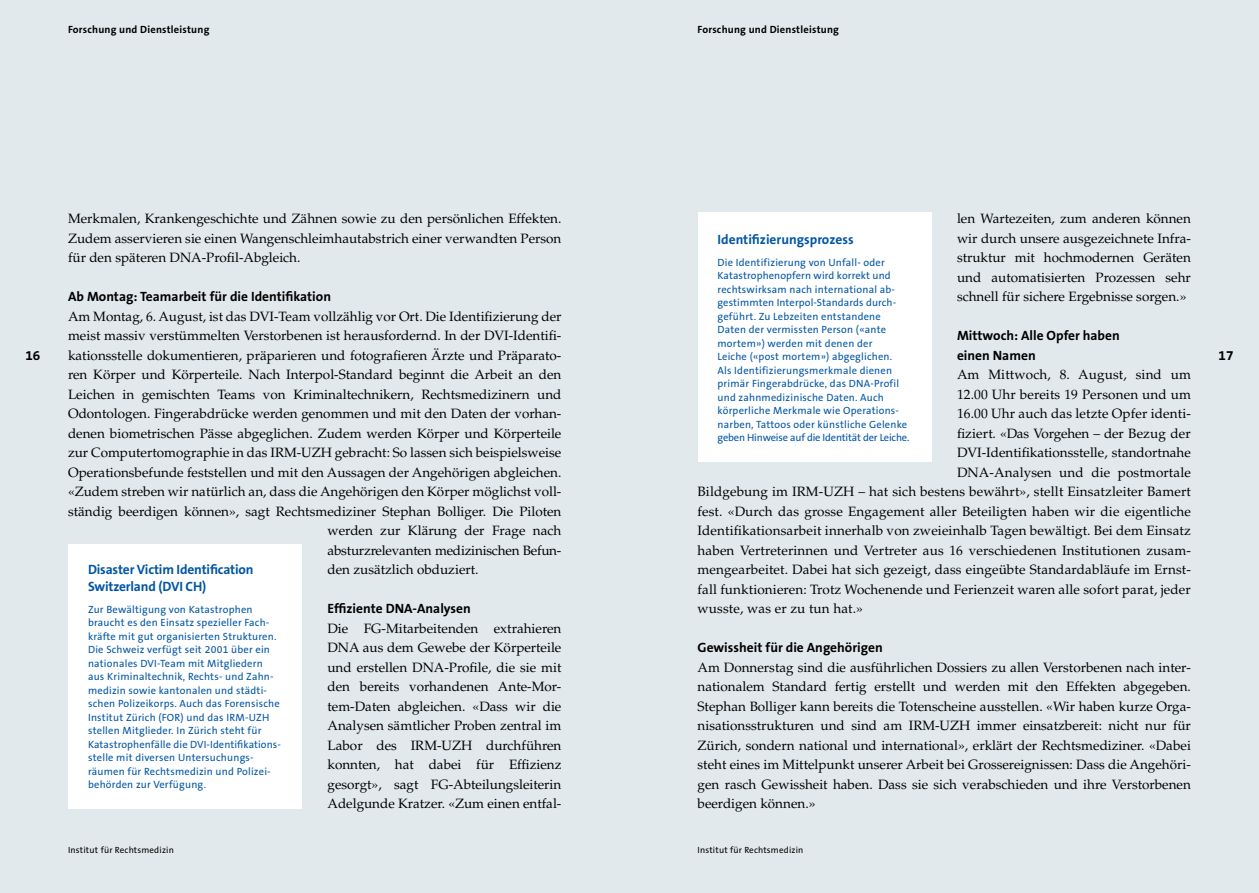
<style>
.page{position:relative;width:1259px;height:893px;background:#fff}
.page>*{position:absolute;margin:0;border:0;box-sizing:border-box;transform-origin:0 0}
.t1{font:13.5px/19.5px "Palatino LT Std";color:#000;text-align:justify}
.t2{font:700 13.5px/19.5px "The Sans B7";color:#000}
.t3{font:700 13.5px/16.5px "The Sans B7";letter-spacing:-.015em;color:#0055a4}
.t4{font:10.5px/13.5px "The Sans B5 Plain";letter-spacing:.02em;color:#0055a4}
.t5{font:700 10.5px "The Sans B7";letter-spacing:.02em;color:#000}
.t6{font:9px "The Sans B5 Plain";letter-spacing:.02em;color:#000}
</style>
<div class="page">
<div style="left:629px;top:0;width:630px;height:893px;background:#e2e9ec"></div>
<div style="left:0;top:0;width:629px;height:893px;background:#e2e9ec"></div>
<div style="left:68px;top:544px;width:234px;height:264px;background:#fff"></div>
<div style="left:697px;top:213px;width:234px;height:249px;background:#fff"></div>
<p class="t5" style="left:68px;top:24px;width:143px">Forschung und Dienstleistung</p>
<p class="t5" style="left:697px;top:24px;width:143px">Forschung und Dienstleistung</p>
<p class="t1" style="left:957px;top:209px;width:235px">len Wartezeiten, zum anderen können wir durch unsere ausgezeichnete Infra&shy;struktur mit hochmodernen Geräten und automatisierten Prozessen sehr schnell für sichere Ergebnisse sorgen.»</p>
<p class="t2" style="left:957px;top:326px;width:164px">Mittwoch: Alle Opfer haben einen Namen</p>
<p class="t1" style="left:957px;top:365px;width:235px">Am Mittwoch, 8. August, sind um</p>
<p class="t1" style="left:957px;top:384px;width:235px">12.00 Uhr bereits 19 Personen und um</p>
<p class="t1" style="left:957px;top:404px;width:235px">16.00 Uhr auch das letzte Opfer identi-</p>
<p class="t1" style="left:957px;top:423px;width:235px">fiziert. «Das Vorgehen – der Bezug der</p>
<p class="t1" style="left:957px;top:443px;width:235px">DVI-Identifikationsstelle, standortnahe</p>
<p class="t1" style="left:957px;top:462px;width:235px">DNA-Analysen und die postmortale</p>
<p class="t1" style="left:697px;top:482px;width:495px">Bildgebung im IRM-UZH – hat sich bestens bewährt», stellt Einsatzleiter Bamert</p>
<p class="t1" style="left:697px;top:501px;width:495px">fest. «Durch das grosse Engagement aller Beteiligten haben wir die eigentliche</p>
<p class="t1" style="left:697px;top:521px;width:495px">Identifikationsarbeit innerhalb von zweieinhalb Tagen bewältigt. Bei dem Einsatz</p>
<p class="t1" style="left:697px;top:540px;width:495px">haben Vertreterinnen und Vertreter aus 16 verschiedenen Institutionen zusam-</p>
<p class="t1" style="left:697px;top:560px;width:495px">mengearbeitet. Dabei hat sich gezeigt, dass eingeübte Standardabläufe im Ernst-</p>
<p class="t1" style="left:697px;top:579px;width:495px">fall funktionieren: Trotz Wochenende und Ferienzeit waren alle sofort parat, jeder</p>
<p class="t1" style="left:697px;top:599px;width:167px">wusste, was er zu tun hat.»</p>
<p class="t2" style="left:697px;top:638px;width:187px">Gewissheit für die Angehörigen</p>
<p class="t1" style="left:697px;top:657px;width:495px">Am Donnerstag sind die ausführlichen Dossiers zu allen Verstorbenen nach inter&shy;nationalem Standard fertig erstellt und werden mit den Effekten abgegeben.<br>Stephan Bolliger kann bereits die Totenscheine ausstellen. «Wir haben kurze Orga&shy;nisationsstrukturen und sind am IRM-UZH immer einsatzbereit: nicht nur für Zürich, sondern national und international», erklärt der Rechtsmediziner. «Dabei steht eines im Mittelpunkt unserer Arbeit bei Grossereignissen: Dass die Angehöri&shy;gen rasch Gewissheit haben. Dass sie sich verabschieden und ihre Verstorbenen beerdigen können.»</p>
<p class="t1" style="left:68px;top:209px;width:495px">Merkmalen, Krankengeschichte und Zähnen sowie zu den persönlichen Effekten.<br>Zudem asservieren sie einen Wangenschleimhautabstrich einer verwandten Person für den späteren DNA-Profil-Abgleich.</p>
<p class="t2" style="left:68px;top:287px;width:264px">Ab Montag: Teamarbeit für die Identifikation</p>
<p class="t1" style="left:68px;top:307px;width:495px">Am Montag, 6. August, ist das DVI-Team vollzählig vor Ort. Die Identifizierung der</p>
<p class="t1" style="left:68px;top:326px;width:495px">meist massiv verstümmelten Verstorbenen ist herausfordernd. In der DVI-Identifi-</p>
<p class="t1" style="left:68px;top:346px;width:495px">kationsstelle dokumentieren, präparieren und fotografieren Ärzte und Präparato-</p>
<p class="t1" style="left:68px;top:365px;width:495px">ren Körper und Körperteile. Nach Interpol-Standard beginnt die Arbeit an den</p>
<p class="t1" style="left:68px;top:385px;width:495px">Leichen in gemischten Teams von Kriminaltechnikern, Rechtsmedizinern und</p>
<p class="t1" style="left:68px;top:404px;width:495px">Odontologen. Fingerabdrücke werden genommen und mit den Daten der vorhan-</p>
<p class="t1" style="left:68px;top:424px;width:495px">denen biometrischen Pässe abgeglichen. Zudem werden Körper und Körperteile</p>
<p class="t1" style="left:68px;top:443px;width:495px">zur Computertomographie in das IRM-UZH gebracht: So lassen sich beispielsweise</p>
<p class="t1" style="left:68px;top:463px;width:495px">Operationsbefunde feststellen und mit den Aussagen der Angehörigen abgleichen.</p>
<p class="t1" style="left:68px;top:482px;width:495px">«Zudem streben wir natürlich an, dass die Angehörigen den Körper möglichst voll-</p>
<p class="t1" style="left:68px;top:502px;width:495px">ständig beerdigen können», sagt Rechtsmediziner Stephan Bolliger. Die Piloten</p>
<p class="t1" style="left:327px;top:521px;width:235px">werden zur Klärung der Frage nach</p>
<p class="t1" style="left:327px;top:541px;width:235px">absturzrelevanten medizinischen Befun-</p>
<p class="t1" style="left:327px;top:560px;width:153px">den zusätzlich obduziert.</p>
<p class="t2" style="left:327px;top:599px;width:145px">Effiziente DNA-Analysen</p>
<p class="t1" style="left:327px;top:619px;width:235px">Die FG-Mitarbeitenden extrahieren DNA aus dem Gewebe der Körperteile und erstellen DNA-Profile, die sie mit den bereits vorhandenen Ante-Mor&shy;tem-Daten abgleichen. «Dass wir die Analysen sämtlicher Proben zentral im Labor des IRM-UZH durchführen konnten, hat dabei für Effizienz gesorgt», sagt FG-Abteilungsleiterin Adelgunde Kratzer. «Zum einen entfal-</p>
<p class="t3" style="left:717px;top:231px;width:138px">Identifizierungsprozess</p>
<p class="t4" style="left:717px;top:256px;width:193px">Die Identifizierung von Unfall- oder Katastrophenopfern wird korrekt und rechtswirksam nach international ab&shy;gestimmten Interpol-Standards durch&shy;geführt. Zu Lebzeiten entstandene Daten der vermissten Person («ante mortem») werden mit denen der<br>Leiche («post mortem») abgeglichen.<br>Als Identifizierungsmerkmale dienen primär Fingerabdrücke, das DNA-Profil und zahnmedizinische Daten. Auch körperliche Merkmale wie Operations&shy;narben, Tattoos oder künstliche Gelenke geben Hinweise auf die Identität der Leiche.</p>
<p class="t2" style="left:26px;top:346px;width:16px">16</p>
<p class="t2" style="left:1218px;top:346px;width:16px">17</p>
<p class="t3" style="left:88px;top:562px;width:167px">Disaster Victim Identification<br>Switzerland (DVI CH)</p>
<p class="t4" style="left:88px;top:603px;width:194px">Zur Bewältigung von Katastrophen braucht es den Einsatz spezieller Fach&shy;kräfte mit gut organisierten Strukturen.<br>Die Schweiz verfügt seit 2001 über ein nationales DVI-Team mit Mitgliedern aus Kriminaltechnik, Rechts- und Zahn&shy;medizin sowie kantonalen und städti&shy;schen Polizeikorps. Auch das Forensische Institut Zürich (FOR) und das IRM-UZH stellen Mitglieder. In Zürich steht für Katastrophenfälle die DVI-Identifikations&shy;stelle mit diversen Untersuchungs&shy;räumen für Rechtsmedizin und Polizei&shy;behörden zur Verfügung.</p>
<p class="t6" style="left:68px;top:845px;width:107px">Institut für Rechtsmedizin</p>
<p class="t6" style="left:697px;top:845px;width:107px">Institut für Rechtsmedizin</p>
</div>
